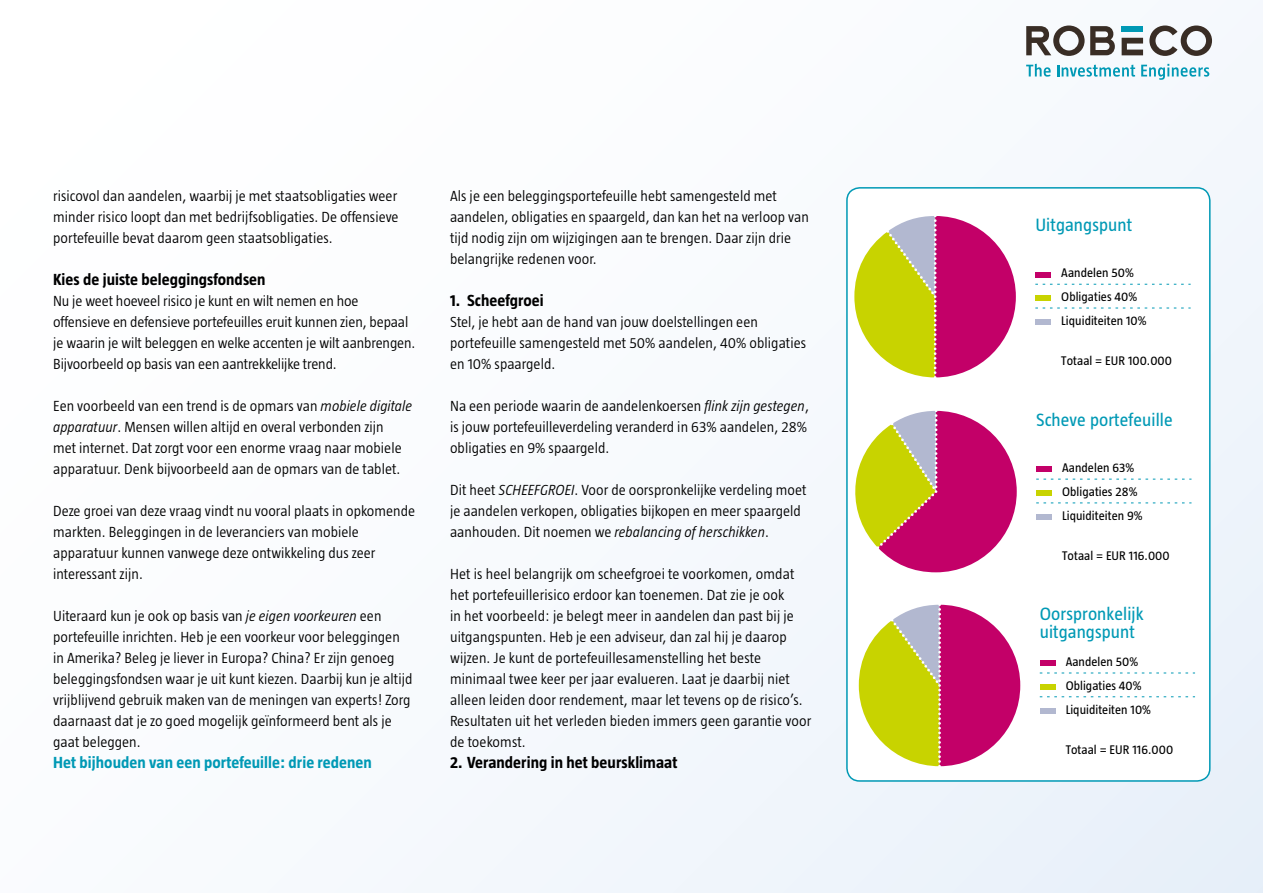
<style>
.page{position:relative;width:1263px;height:893px;background:#f8fbfd}
.page>*{position:absolute;margin:0;border:0;box-sizing:border-box;transform-origin:0 0}
.t1{font:18.3px/18.3px "Taz";letter-spacing:.005em;color:#0099b5}
.t2{font:700 16.5px "Taz";letter-spacing:.005em;color:#000}
.t3{font:700 16.5px "Taz";letter-spacing:.005em;color:#0099b5}
.t4{font:300 15px/21px "Taz";letter-spacing:.005em;color:#000}
.t5{font:12.75px/24.3px "Taz";letter-spacing:.005em;color:#000}
.s1{font-style:italic}
</style>
<div class="page">
<div style="left:847px;top:188px;width:363px;height:593px;background:#fff;border-radius:13px"></div>
<svg style="left:1035px;top:284px;width:156px;height:1px"></svg>
<svg style="left:1035px;top:308px;width:156px;height:1px"></svg>
<div style="left:1035px;top:272px;width:16px;height:5px;background:#c30068"></div>
<div style="left:1035px;top:296px;width:16px;height:5px;background:#c8d300"></div>
<div style="left:1035px;top:320px;width:16px;height:5px;background:#b2b8d0"></div>
<svg style="left:854px;top:216px;width:162px;height:161px"></svg>
<div style="left:846px;top:187px;width:364px;height:595px;border:2px solid #0099b5;border-radius:13px"></div>
<svg style="left:1036px;top:479px;width:155px;height:1px"></svg>
<svg style="left:1036px;top:503px;width:155px;height:1px"></svg>
<div style="left:1036px;top:467px;width:16px;height:5px;background:#c30068"></div>
<div style="left:1036px;top:491px;width:16px;height:5px;background:#c8d300"></div>
<div style="left:1036px;top:514px;width:16px;height:6px;background:#b2b8d0"></div>
<svg style="left:847px;top:409px;width:170px;height:163px"></svg>
<svg style="left:1040px;top:673px;width:155px;height:1px"></svg>
<svg style="left:1040px;top:696px;width:155px;height:1px"></svg>
<div style="left:1040px;top:661px;width:15px;height:5px;background:#c30068"></div>
<div style="left:1040px;top:684px;width:15px;height:6px;background:#c8d300"></div>
<div style="left:1040px;top:708px;width:15px;height:5px;background:#b2b8d0"></div>
<svg style="left:859px;top:604px;width:161px;height:162px"></svg>
<div style="left:1121px;top:26px;width:22px;height:6px;background:#0099b5"></div>
<svg style="left:1090px;top:26px;width:25px;height:29px"></svg>
<svg style="left:1026px;top:26px;width:58px;height:30px"></svg>
<svg style="left:1149px;top:26px;width:63px;height:30px"></svg>
<svg style="left:1121px;top:38px;width:22px;height:17px"></svg>
<svg style="left:1026px;top:64px;width:25px;height:13px"></svg>
<svg style="left:1057px;top:65px;width:78px;height:12px"></svg>
<svg style="left:1141px;top:64px;width:68px;height:16px"></svg>
<p class="t4" style="left:53px;top:185px;width:347px;text-align:justify">risicovol dan aandelen, waarbij je met staatsobligaties weer minder risico loopt dan met bedrijfsobligaties. De offensieve portefeuille bevat daarom geen staatsobligaties.</p>
<p class="t2" style="left:53px;top:271px;width:214px">Kies de juiste beleggingsfondsen</p>
<p class="t4" style="left:53px;top:290px;width:364px">Nu je weet hoeveel risico je kunt en wilt nemen en hoe offensieve en defensieve portefeuilles eruit kunnen zien, bepaal je waarin je wilt beleggen en welke accenten je wilt aanbrengen.<br>Bijvoorbeeld op basis van een aantrekkelijke trend.</p>
<p class="t4" style="left:53px;top:395px;width:361px">Een voorbeeld van een trend is de opmars van <span class="s1">mobiele digitale apparatuur</span>. Mensen willen altijd en overal verbonden zijn<br>met internet. Dat zorgt voor een enorme vraag naar mobiele apparatuur. Denk bijvoorbeeld aan de opmars van de tablet.</p>
<p class="t4" style="left:53px;top:500px;width:363px">Deze groei van deze vraag vindt nu vooral plaats in opkomende markten. Beleggingen in de leveranciers van mobiele apparatuur kunnen vanwege deze ontwikkeling dus zeer interessant zijn.</p>
<p class="t4" style="left:53px;top:605px;width:361px">Uiteraard kun je ook op basis van <span class="s1">je eigen voorkeuren</span> een portefeuille inrichten. Heb je een voorkeur voor beleggingen in Amerika? Beleg je liever in Europa? China? Er zijn genoeg beleggingsfondsen waar je uit kunt kiezen. Daarbij kun je altijd vrijblijvend gebruik maken van de meningen van experts! Zorg daarnaast dat je zo goed mogelijk geïnformeerd bent als je gaat beleggen.</p>
<p class="t3" style="left:53px;top:754px;width:320px">Het bijhouden van een portefeuille: drie redenen</p>
<p class="t4" style="left:450px;top:185px;width:360px">Als je een beleggingsportefeuille hebt samengesteld met aandelen, obligaties en spaargeld, dan kan het na verloop van tijd nodig zijn om wijzigingen aan te brengen. Daar zijn drie belangrijke redenen voor.</p>
<p class="t2" style="left:450px;top:292px;width:95px">1. Scheefgroei</p>
<p class="t4" style="left:450px;top:311px;width:358px">Stel, je hebt aan de hand van jouw doelstellingen een portefeuille samengesteld met 50% aandelen, 40% obligaties en 10% spaargeld.</p>
<p class="t4" style="left:450px;top:395px;width:360px;text-align:justify">Na een periode waarin de aandelenkoersen <span class="s1">flink zijn gestegen</span>, is jouw portefeuilleverdeling veranderd in 63% aandelen, 28% obligaties en 9% spaargeld.</p>
<p class="t4" style="left:450px;top:479px;width:358px">Dit heet <span class="s1">SCHEEFGROEI</span>. Voor de oorspronkelijke verdeling moet je aandelen verkopen, obligaties bijkopen en meer spaargeld aanhouden. Dit noemen we <span class="s1">rebalancing of herschikken</span>.</p>
<p class="t4" style="left:450px;top:563px;width:363px">Het is heel belangrijk om scheefgroei te voorkomen, omdat het portefeuillerisico erdoor kan toenemen. Dat zie je ook<br>in het voorbeeld: je belegt meer in aandelen dan past bij je uitgangspunten. Heb je een adviseur, dan zal hij je daarop wijzen. Je kunt de portefeuillesamenstelling het beste minimaal twee keer per jaar evalueren. Laat je daarbij niet alleen leiden door rendement, maar let tevens op de risico’s.<br>Resultaten uit het verleden bieden immers geen garantie voor de toekomst.</p>
<p class="t2" style="left:450px;top:754px;width:229px">2. Verandering in het beursklimaat</p>
<p class="t1" style="left:1035px;top:216px;width:98px">Uitgangspunt</p>
<p class="t5" style="left:1061px;top:261px;width:74px">Aandelen 50%</p>
<p class="t5" style="left:1061px;top:285px;width:87px">Obligaties 40%<br>Liquiditeiten 10%</p>
<p class="t5" style="left:1061px;top:349px;width:112px">Totaal = EUR 100.000</p>
<p class="t1" style="left:1036px;top:411px;width:138px">Scheve portefeuille</p>
<p class="t5" style="left:1062px;top:456px;width:74px">Aandelen 63%</p>
<p class="t5" style="left:1062px;top:479px;width:82px">Obligaties 28%<br>Liquiditeiten 9%</p>
<p class="t5" style="left:1062px;top:543px;width:109px">Totaal = EUR 116.000</p>
<p class="t1" style="left:1040px;top:605px;width:105px">Oorspronkelijk uitgangspunt</p>
<p class="t5" style="left:1066px;top:650px;width:87px">Aandelen 50%<br>Obligaties 40%<br>Liquiditeiten 10%</p>
<p class="t5" style="left:1066px;top:737px;width:109px">Totaal = EUR 116.000</p>
</div>
